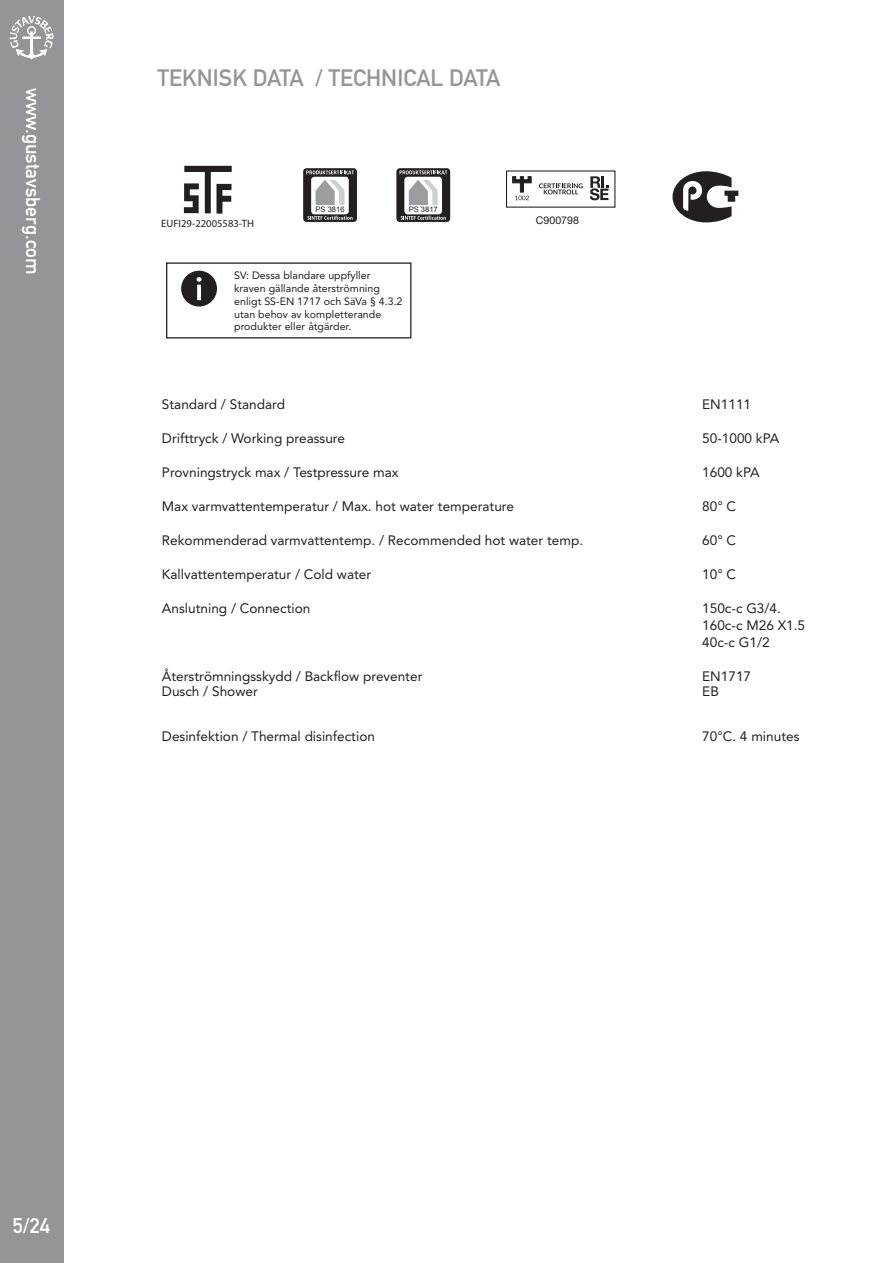
<style>
.page{position:relative;width:893px;height:1263px;background:#fff}
.page>*{position:absolute;margin:0;border:0;box-sizing:border-box;transform-origin:0 0}
.t1{font:23.4px "DIN Mittelschrift";color:#939598}
.t2{font:21px "DIN Mittelschrift";color:#fff}
.t3{font:19.5px "DIN Mittelschrift";color:#fff}
.t4{font:13.65px/17px "Avenir";color:#231f20}
.t5{font:10.65px/12.8px "Avenir";color:#231f20}
.t6{font:10.65px "Myriad Pro";color:#231f20}
.t7{font:10.65px "Helvetica Neue LT Std";color:#231f20}
.t8{font:7.65px "Arial";color:#231f20}
</style>
<div class="page">
<div style="left:181px;top:271px;width:36px;height:36px;background:#231f20;border-radius:50%"></div>
<div style="left:0;top:0;width:64px;height:1263px;background:#939598"></div>
<svg style="left:10px;top:16px;width:43px;height:44px"></svg>
<svg style="left:184px;top:166px;width:48px;height:48px"></svg>
<div style="left:303px;top:168px;width:54px;height:54px;background:#231f20;border-radius:3px"></div>
<svg style="left:306px;top:170px;width:48px;height:4px"></svg>
<svg style="left:307px;top:216px;width:45px;height:4px"></svg>
<div style="left:311px;top:177px;width:38px;height:37px;background:#fff;border-radius:3px"></div>
<svg style="left:315px;top:180px;width:29px;height:25px"></svg>
<div style="left:396px;top:168px;width:54px;height:54px;background:#231f20;border-radius:3px"></div>
<svg style="left:399px;top:170px;width:48px;height:4px"></svg>
<svg style="left:400px;top:216px;width:46px;height:4px"></svg>
<div style="left:404px;top:177px;width:38px;height:37px;background:#fff;border-radius:3px"></div>
<svg style="left:409px;top:180px;width:29px;height:25px"></svg>
<div style="left:166px;top:262px;width:245px;height:76px;border:1px solid #231f20"></div>
<svg style="left:196px;top:277px;width:5px;height:23px"></svg>
<svg style="left:672px;top:171px;width:66px;height:51px"></svg>
<svg style="left:590px;top:176px;width:18px;height:24px"></svg>
<svg style="left:512px;top:176px;width:19px;height:24px"></svg>
<svg style="left:539px;top:183px;width:43px;height:11px"></svg>
<h3 class="t3" style="left:45px;top:88px;width:188px;rotate:90deg">www.gustavsberg.com</h3>
<h1 class="t1" style="left:157px;top:64px;width:344px">TEKNISK DATA / TECHNICAL DATA</h1>
<p class="t6" style="left:161px;top:217px;width:94px">EUFI29-22005583-TH</p>
<p class="t8" style="left:315px;top:205px;width:31px">PS 3816</p>
<p class="t8" style="left:409px;top:205px;width:31px">PS 3817</p>
<p class="t5" style="left:234px;top:269px;width:170px">SV: Dessa blandare uppfyller kraven gällande återströmning enligt SS-EN 1717 och SäVa § 4.3.2 utan behov av kompletterande produkter eller åtgärder.</p>
<p class="t7" style="left:536px;top:214px;width:45px">C900798</p>
<p class="t4" style="left:162px;top:396px;width:125px">Standard / Standard</p>
<p class="t4" style="left:702px;top:396px;width:50px">EN1111</p>
<p class="t4" style="left:162px;top:430px;width:184px">Drifttryck / Working preassure</p>
<p class="t4" style="left:702px;top:430px;width:79px">50-1000 kPA</p>
<p class="t4" style="left:162px;top:464px;width:238px">Provningstryck max / Testpressure max</p>
<p class="t4" style="left:702px;top:464px;width:59px">1600 kPA</p>
<p class="t4" style="left:162px;top:498px;width:353px">Max varmvattentemperatur / Max. hot water temperature</p>
<p class="t4" style="left:702px;top:498px;width:35px">80° C</p>
<p class="t4" style="left:162px;top:532px;width:423px">Rekommenderad varmvattentemp. / Recommended hot water temp.</p>
<p class="t4" style="left:702px;top:532px;width:35px">60° C</p>
<p class="t4" style="left:162px;top:566px;width:211px">Kallvattentemperatur / Cold water</p>
<p class="t4" style="left:702px;top:566px;width:35px">10° C</p>
<p class="t4" style="left:162px;top:600px;width:150px">Anslutning / Connection</p>
<p class="t4" style="left:702px;top:600px;width:104px">150c-c G3/4.<br>160c-c M26 X1.5<br>40c-c G1/2</p>
<p class="t4" style="left:162px;top:668px;width:262px">Återströmningsskydd / Backflow preventer</p>
<p class="t4" style="left:702px;top:668px;width:50px">EN1717</p>
<p class="t4" style="left:162px;top:683px;width:97px">Dusch / Shower</p>
<p class="t4" style="left:702px;top:683px;width:18px">EB</p>
<p class="t4" style="left:162px;top:727px;width:214px">Desinfektion / Thermal disinfection</p>
<p class="t4" style="left:702px;top:727px;width:99px">70°C. 4 minutes</p>
<h2 class="t2" style="left:13px;top:1213px;width:39px">5/24</h2>
</div>
